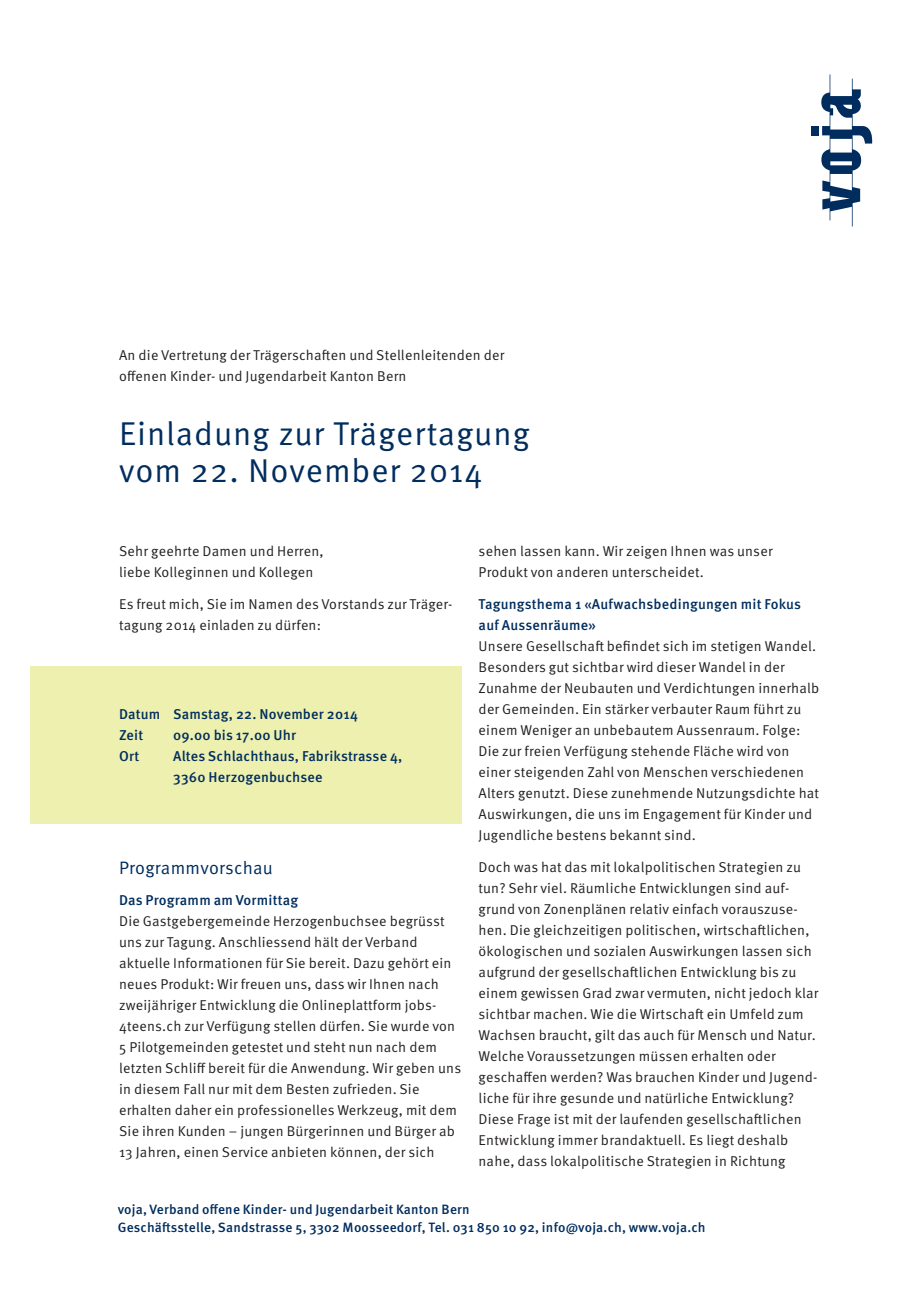
<style>
.page{position:relative;width:919px;height:1289px;background:#fff}
.page>*{position:absolute;margin:0;border:0;box-sizing:border-box;transform-origin:0 0}
.t1{font:33px/37.5px "Meta OT Norm";letter-spacing:.03em;color:#002d5e}
.t2{font:18px "Meta OT Norm";letter-spacing:.015em;color:#002d5e}
.t3{font:14.25px/21px "Meta OT Norm";letter-spacing:.015em;color:#231f20}
.t4{font:500 14.25px/21px "Meta OT";letter-spacing:.015em;color:#002d5e}
.t5{font:500 13.5px/18px "Meta OT";letter-spacing:.015em;color:#002d5e}
</style>
<div class="page">
<div style="left:30px;top:666px;width:431px;height:157px;background:#edf0ae"></div>
<div style="left:811px;top:126px;width:7px;height:9px;background:#002d5e"></div>
<svg style="left:821px;top:74px;width:51px;height:152px"></svg>
<p class="t3" style="left:119px;top:345px;width:387px">An die Vertretung der Trägerschaften und Stellenleitenden der offenen Kinder- und Jugendarbeit Kanton Bern</p>
<h1 class="t1" style="left:119px;top:415px;width:412px">Einladung zur Trägertagung vom 22. November 2014</h1>
<p class="t3" style="left:119px;top:541px;width:206px">Sehr geehrte Damen und Herren, liebe Kolleginnen und Kollegen</p>
<p class="t3" style="left:119px;top:593px;width:335px">Es freut mich, Sie im Namen des Vorstands zur Träger&shy;tagung 2014 einladen zu dürfen:</p>
<p class="t4" style="left:119px;top:704px;width:240px">Datum Samstag, 22. November 2014<br>Zeit</p>
<p class="t4" style="left:173px;top:725px;width:125px">09.00 bis 17.00 Uhr</p>
<p class="t4" style="left:119px;top:746px;width:22px">Ort</p>
<p class="t4" style="left:173px;top:746px;width:231px">Altes Schlachthaus, Fabrikstrasse 4,<br>3360 Herzogenbuchsee</p>
<p class="t2" style="left:119px;top:856px;width:155px">Programmvorschau</p>
<p class="t4" style="left:119px;top:889px;width:180px">Das Programm am Vormittag</p>
<p class="t3" style="left:119px;top:910px;width:343px">Die Gastgebergemeinde Herzogenbuchsee begrüsst uns zur Tagung. Anschliessend hält der Verband aktuelle Informationen für Sie bereit. Dazu gehört ein neues Produkt: Wir freuen uns, dass wir Ihnen nach zweijähriger Entwicklung die Onlineplattform jobs-4teens.ch zur Verfügung stellen dürfen. Sie wurde von 5 Pilotgemeinden getestet und steht nun nach dem letzten Schliff bereit für die Anwendung. Wir geben uns in diesem Fall nur mit dem Besten zufrieden. Sie erhalten daher ein professionelles Werkzeug, mit dem Sie ihren Kunden – jungen Bürgerinnen und Bürger ab 13 Jahren, einen Service anbieten können, der sich</p>
<p class="t3" style="left:478px;top:541px;width:295px">sehen lassen kann. Wir zeigen Ihnen was unser<br>Produkt von anderen unterscheidet.</p>
<p class="t4" style="left:478px;top:593px;width:324px">Tagungsthema 1 «Aufwachsbedingungen mit Fokus auf Aussenräume»</p>
<p class="t3" style="left:478px;top:635px;width:342px">Unsere Gesellschaft befindet sich im stetigen Wandel.<br>Besonders gut sichtbar wird dieser Wandel in der Zunahme der Neubauten und Verdichtungen innerhalb der Gemeinden. Ein stärker verbauter Raum führt zu einem Weniger an unbebautem Aussenraum. Folge:<br>Die zur freien Verfügung stehende Fläche wird von einer steigenden Zahl von Menschen verschiedenen Alters genutzt. Diese zunehmende Nutzungsdichte hat Auswirkungen, die uns im Engagement für Kinder und Jugendliche bestens bekannt sind.</p>
<p class="t3" style="left:478px;top:856px;width:341px">Doch was hat das mit lokalpolitischen Strategien zu tun? Sehr viel. Räumliche Entwicklungen sind auf&shy;grund von Zonenplänen relativ einfach vorauszuse&shy;hen. Die gleichzeitigen politischen, wirtschaftlichen, ökologischen und sozialen Auswirkungen lassen sich aufgrund der gesellschaftlichen Entwicklung bis zu einem gewissen Grad zwar vermuten, nicht jedoch klar sichtbar machen. Wie die Wirtschaft ein Umfeld zum Wachsen braucht, gilt das auch für Mensch und Natur.<br>Welche Voraussetzungen müssen erhalten oder geschaffen werden? Was brauchen Kinder und Jugend&shy;liche für ihre gesunde und natürliche Entwicklung?<br>Diese Frage ist mit der laufenden gesellschaftlichen Entwicklung immer brandaktuell. Es liegt deshalb nahe, dass lokalpolitische Strategien in Richtung</p>
<p class="t5" style="left:118px;top:1200px;width:589px">voja, Verband offene Kinder- und Jugendarbeit Kanton Bern<br>Geschäftsstelle, Sandstrasse 5, 3302 Moosseedorf, Tel. 031 850 10 92, info@voja.ch, www.voja.ch</p>
</div>
